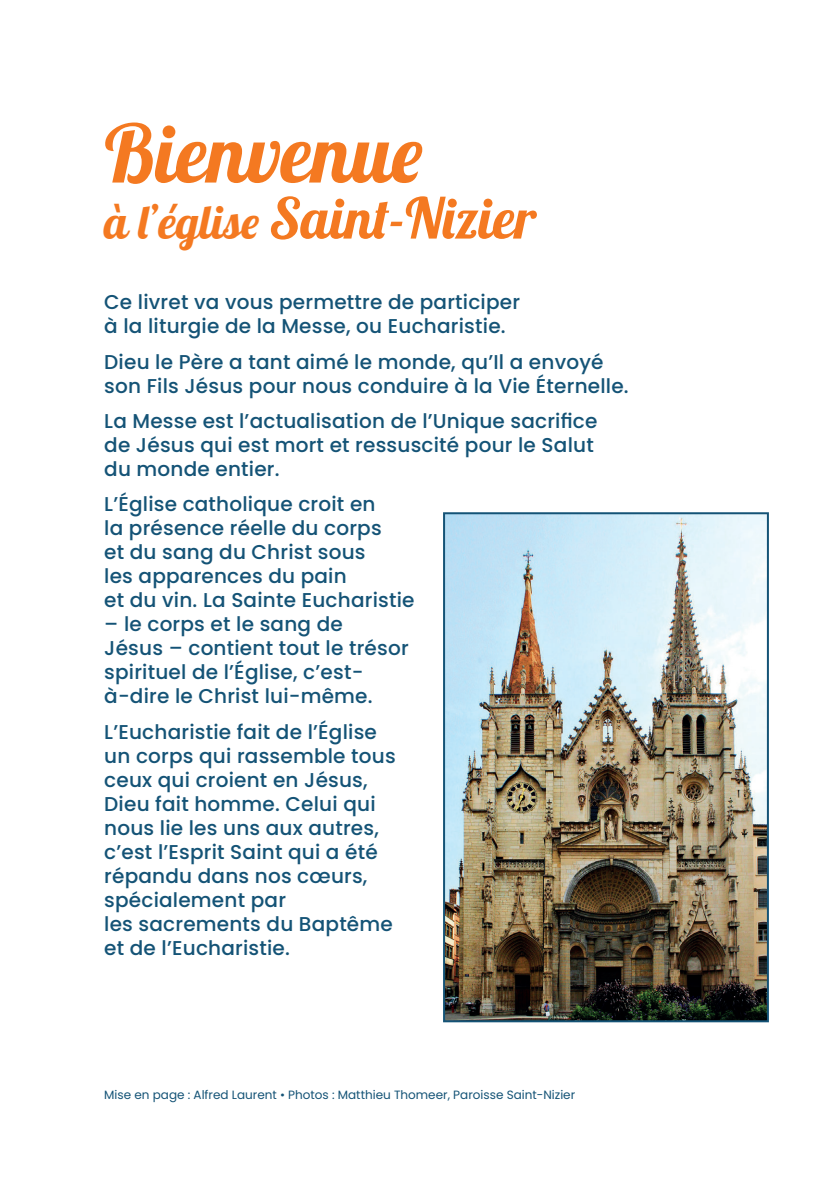
<style>
.page{position:relative;width:840px;height:1191px;background:#fff}
.page>*{position:absolute;margin:0;border:0;box-sizing:border-box;transform-origin:0 0}
.t1{font:80px "Lobster";color:#f47921}
.t2{font:56px "Lobster";color:#f47921}
.t3{font:500 20px/24px "Poppins";letter-spacing:.01em;color:#145376}
.t4{font:12px "Poppins";color:#145376}
.s1{font-size:46px}
</style>
<div class="page">
<img style="left:446px;top:515px;width:319px;height:504px">
<div style="left:443px;top:512px;width:325px;height:510px;border:2px solid #145376"></div>
<h1 class="t1" style="left:104px;top:102px;width:320px">Bienvenue</h1>
<h2 class="t2" style="left:104px;top:182px;width:433px"><span class="s1">à l’église</span> Saint-Nizier</h2>
<p class="t3" style="left:104px;top:290px;width:417px">Ce livret va vous permettre de participer à la liturgie de la Messe, ou Eucharistie.</p>
<p class="t3" style="left:104px;top:350px;width:525px">Dieu le Père a tant aimé le monde, qu’Il a envoyé son Fils Jésus pour nous conduire à la Vie Éternelle.</p>
<p class="t3" style="left:104px;top:409px;width:494px">La Messe est l’actualisation de l’Unique sacrifice de Jésus qui est mort et ressuscité pour le Salut du monde entier.</p>
<p class="t3" style="left:104px;top:492px;width:311px">L’Église catholique croit en<br>la présence réelle du corps<br>et du sang du Christ sous<br>les apparences du pain<br>et du vin. La Sainte Eucharistie</p>
<p class="t3" style="left:104px;top:612px;width:306px">– le corps et le sang de<br>Jésus – contient tout le trésor spirituel de l’Église, c’est&shy;à-dire le Christ lui-même.</p>
<p class="t3" style="left:104px;top:720px;width:293px">L’Eucharistie fait de l’Église un corps qui rassemble tous ceux qui croient en Jésus,<br>Dieu fait homme. Celui qui nous lie les uns aux autres, c’est l’Esprit Saint qui a été répandu dans nos cœurs, spécialement par<br>les sacrements du Baptême et de l’Eucharistie.</p>
<p class="t4" style="left:104px;top:1087px;width:472px">Mise en page : Alfred Laurent • Photos : Matthieu Thomeer, Paroisse Saint-Nizier</p>
</div>
